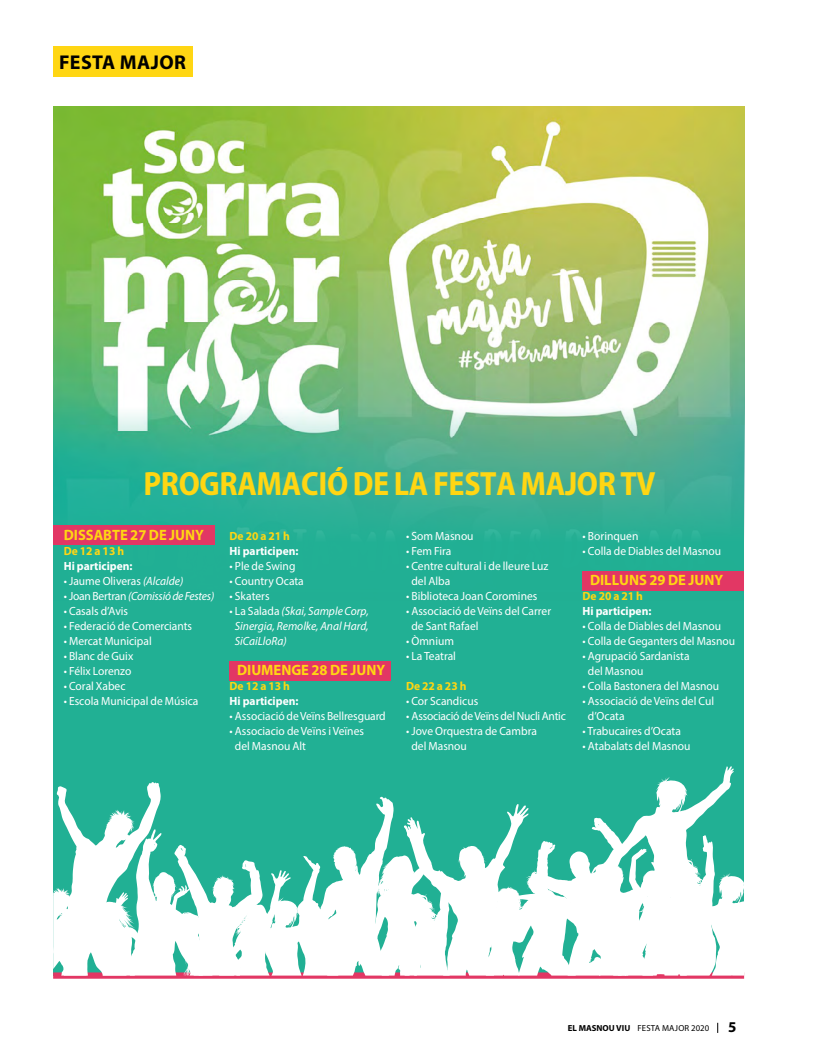
<style>
.page{position:relative;width:815px;height:1053px;background:#fff}
.page>*{position:absolute;margin:0;border:0;box-sizing:border-box;transform-origin:0 0}
.TEXTO{font:700 semi-condensed 33.75px "Myriad Pro";letter-spacing:-.01em;color:#ffd613}
.t1{font:700 20px "Myriad Pro";letter-spacing:.02em;color:#000}
.TEXTO-2{font:700 15px "Myriad Pro";color:#ffd613}
.t2{font:700 15px "Myriad Pro";color:#000}
.TEXTO-3{font:11.88px/15px "Myriad Pro";color:#fff}
.TEXTO-4{font:italic 11.88px/15px "Myriad Pro";color:#fff;text-align:justify}
.TEXTO-5{font:700 11.88px "Myriad Pro";color:#fff}
.TEXTO-6{font:700 11.88px "Myriad Pro";color:#ffd613}
.TEXTO-7{font:11.88px "Myriad Pro";letter-spacing:-.02em;color:#fff}
.TEXTO-8{font:italic 11.88px "Myriad Pro";letter-spacing:-.02em;color:#fff}
.t3{font:8.75px "Myriad Pro";letter-spacing:.02em;color:#000}
.s1{font-style:italic}
.s2{font-style:normal}
.s3{font-weight:700}
</style>
<div class="page">
<div style="left:53px;top:360px;width:691px;height:615px;background:#21b094"></div>
<div style="left:53px;top:46px;width:139px;height:31px;background:#ffd613"></div>
<img style="left:53px;top:106px;width:691px;height:485px">
<div style="left:53px;top:525px;width:162px;height:20px;background:#e23764"></div>
<div style="left:230px;top:660px;width:161px;height:20px;background:#e23764"></div>
<div style="left:583px;top:570px;width:161px;height:20px;background:#e23764"></div>
<svg style="left:53px;top:975px;width:691px;height:3px;background:#e75d81"></svg>
<svg style="left:53px;top:766px;width:691px;height:209px"></svg>
<p class="t1" style="left:59px;top:51px;width:129px">FESTA MAJOR</p>
<p class="TEXTO" style="left:143px;top:465px;width:514px">PROGRAMACIÓ DE LA FESTA MAJOR TV</p>
<p class="TEXTO-2" style="left:64px;top:527px;width:142px">DISSABTE 27 DE JUNY</p>
<p class="TEXTO-6" style="left:64px;top:544px;width:62px">De 12 a 13 h</p>
<p class="TEXTO-5" style="left:64px;top:559px;width:70px">Hi participen:</p>
<p class="TEXTO-3" style="left:64px;top:573px;width:121px">• Jaume Oliveras <span class="s1">(Alcalde)</span></p>
<p class="TEXTO-8" style="left:64px;top:589px;width:152px"><span class="s2">• Joan Bertran</span> (Comissió de Festes)</p>
<p class="TEXTO-3" style="left:64px;top:603px;width:66px">• Casals d’Avis</p>
<p class="TEXTO-3" style="left:64px;top:618px;width:130px">• Federació de Comerciants</p>
<p class="TEXTO-3" style="left:64px;top:633px;width:89px">• Mercat Municipal</p>
<p class="TEXTO-3" style="left:64px;top:648px;width:71px">• Blanc de Guix</p>
<p class="TEXTO-3" style="left:64px;top:663px;width:69px">• Félix Lorenzo</p>
<p class="TEXTO-3" style="left:64px;top:678px;width:63px">• Coral Xabec</p>
<p class="TEXTO-3" style="left:64px;top:693px;width:136px">• Escola Municipal de Música</p>
<p class="TEXTO-6" style="left:230px;top:529px;width:62px">De 20 a 21 h</p>
<p class="TEXTO-5" style="left:230px;top:544px;width:70px">Hi participen:</p>
<p class="TEXTO-3" style="left:230px;top:558px;width:67px">• Ple de Swing</p>
<p class="TEXTO-3" style="left:230px;top:573px;width:76px">• Country Ocata</p>
<p class="TEXTO-3" style="left:230px;top:588px;width:41px">• Skaters</p>
<p class="TEXTO-4" style="left:235px;top:603px;width:135px;text-indent:-5px"><span class="s2">• La Salada</span> (Skai, Sample Corp, Sinergia, Remolke, Anal Hard, SiCaiLloRa)</p>
<p class="TEXTO-2" style="left:237px;top:662px;width:150px">DIUMENGE 28 DE JUNY</p>
<p class="TEXTO-6" style="left:230px;top:679px;width:62px">De 12 a 13 h</p>
<p class="TEXTO-5" style="left:230px;top:694px;width:70px">Hi participen:</p>
<p class="TEXTO-3" style="left:230px;top:708px;width:158px">• Associació de Veïns Bellresguard</p>
<p class="TEXTO-3" style="left:235px;top:723px;width:131px;text-indent:-5px">• Associacio de Veïns i Veïnes del Masnou Alt</p>
<p class="TEXTO-3" style="left:406px;top:528px;width:69px">• Som Masnou</p>
<p class="TEXTO-3" style="left:406px;top:543px;width:47px">• Fem Fira</p>
<p class="TEXTO-3" style="left:411px;top:558px;width:139px;text-indent:-5px">• Centre cultural i de lleure Luz del Alba</p>
<p class="TEXTO-3" style="left:406px;top:588px;width:133px">• Biblioteca Joan Coromines</p>
<p class="TEXTO-3" style="left:411px;top:603px;width:141px;text-indent:-5px">• Associació de Veïns del Carrer de Sant Rafael</p>
<p class="TEXTO-3" style="left:406px;top:633px;width:49px">• Òmnium</p>
<p class="TEXTO-3" style="left:406px;top:648px;width:51px">• La Teatral</p>
<p class="TEXTO-6" style="left:406px;top:679px;width:62px">De 22 a 23 h</p>
<p class="TEXTO-3" style="left:406px;top:693px;width:74px">• Cor Scandicus</p>
<p class="TEXTO-7" style="left:406px;top:709px;width:161px">• Associació de Veïns del Nucli Antic</p>
<p class="TEXTO-3" style="left:411px;top:723px;width:127px;text-indent:-5px">• Jove Orquestra de Cambra del Masnou</p>
<p class="TEXTO-3" style="left:583px;top:528px;width:57px">• Borinquen</p>
<p class="TEXTO-3" style="left:583px;top:543px;width:140px">• Colla de Diables del Masnou</p>
<p class="TEXTO-2" style="left:590px;top:572px;width:135px">DILLUNS 29 DE JUNY</p>
<p class="TEXTO-6" style="left:583px;top:589px;width:62px">De 20 a 21 h</p>
<p class="TEXTO-5" style="left:583px;top:604px;width:70px">Hi participen:</p>
<p class="TEXTO-3" style="left:583px;top:618px;width:140px">• Colla de Diables del Masnou</p>
<p class="TEXTO-3" style="left:583px;top:633px;width:154px">• Colla de Geganters del Masnou</p>
<p class="TEXTO-3" style="left:588px;top:648px;width:103px;text-indent:-5px">• Agrupació Sardanista del Masnou</p>
<p class="TEXTO-3" style="left:583px;top:678px;width:138px">• Colla Bastonera del Masnou</p>
<p class="TEXTO-3" style="left:588px;top:693px;width:128px;text-indent:-5px">• Associació de Veïns del Cul d’Ocata</p>
<p class="TEXTO-3" style="left:583px;top:723px;width:100px">• Trabucaires d’Ocata</p>
<p class="TEXTO-3" style="left:583px;top:738px;width:109px">• Atabalats del Masnou</p>
<p class="t3" style="left:568px;top:1022px;width:143px"><span class="s3">EL MASNOU VIU</span> FESTA MAJOR 2020</p>
<p class="t2" style="left:728px;top:1018px;width:10px">5</p>
</div>
